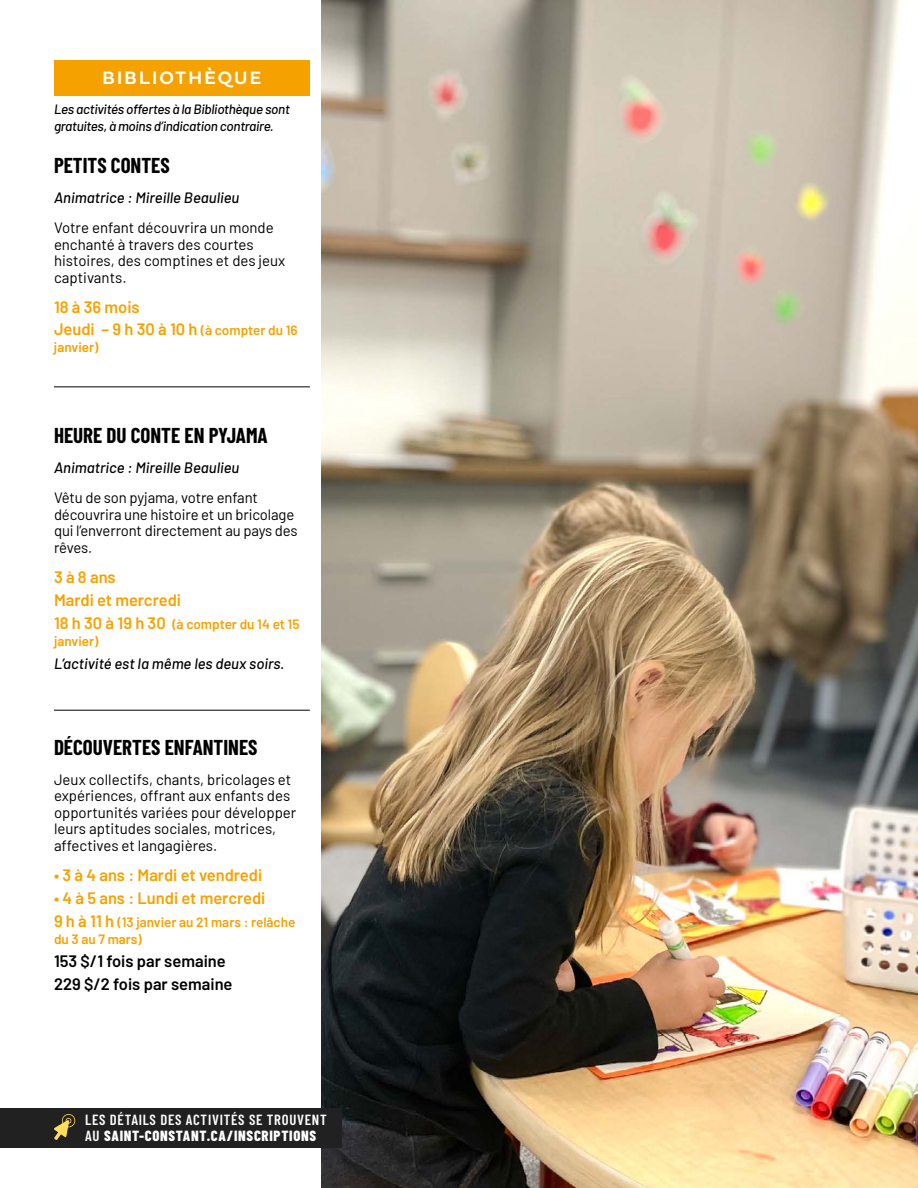
<style>
.page{position:relative;width:918px;height:1188px;background:#fff}
.page>*{position:absolute;margin:0;border:0;box-sizing:border-box;transform-origin:0 0}
.t1{font:700 21px "Barlow Condensed";color:#000}
.t2{font:18.75px "Fieldwork Geo Demibold";letter-spacing:.12em;color:#fff}
.t3{font:600 16.5px/22.2px "Barlow";color:#f5a200}
.t4{font:600 16.5px/23.2px "Barlow";color:#000}
.t5{font:15px/16.5px "Barlow";color:#000}
.t6{font:italic 500 15px "Barlow";color:#000}
.t7{font:600 14.7px/15.9px "Barlow Condensed";letter-spacing:.05em;color:#fff}
.t8{font:600 13.5px/16.5px "Barlow";color:#f5a200}
.t9{font:italic 500 13.5px/16.5px "Barlow";letter-spacing:-.02em;color:#000}
.s1{font-size:13.5px}
.s2{font-size:16.5px}
.s3{font-weight:800}
</style>
<div class="page">
<div style="left:54px;top:60px;width:256px;height:36px;background:#f5a200"></div>
<hr style="left:54px;top:386px;width:256px;height:1px;background:#000">
<hr style="left:54px;top:710px;width:256px;height:1px;background:#000">
<img style="left:322px;top:0;width:596px;height:1188px">
<div style="left:0;top:1108px;width:341px;height:39px;background:#212121"></div>
<svg style="left:54px;top:1114px;width:21px;height:26px"></svg>
<p class="t2" style="left:103px;top:63px;width:160px">BIBLIOTHÈQUE</p>
<p class="t9" style="left:54px;top:100px;width:237px">Les activités offertes à la Bibliothèque sont gratuites, à moins d’indication contraire.</p>
<h1 class="t1" style="left:54px;top:151px;width:117px">PETITS CONTES</h1>
<p class="t6" style="left:54px;top:187px;width:187px">Animatrice : Mireille Beaulieu</p>
<p class="t5" style="left:54px;top:219px;width:233px">Votre enfant découvrira un monde enchanté à travers des courtes histoires, des comptines et des jeux captivants.</p>
<p class="t3" style="left:54px;top:295px;width:245px">18 à 36 mois<br>Jeudi – 9 h 30 à 10 h <span class="s1">(à compter du 16</span></p>
<p class="t8" style="left:54px;top:337px;width:46px">janvier)</p>
<h1 class="t1" style="left:54px;top:421px;width:215px">HEURE DU CONTE EN PYJAMA</h1>
<p class="t6" style="left:54px;top:457px;width:187px">Animatrice : Mireille Beaulieu</p>
<p class="t5" style="left:54px;top:489px;width:245px">Vêtu de son pyjama, votre enfant découvrira une histoire et un bricolage qui l’enverront directement au pays des rêves.</p>
<p class="t3" style="left:54px;top:564px;width:129px;line-height:23.2px">3 à 8 ans<br>Mardi et mercredi</p>
<p class="t8" style="left:54px;top:615px;width:247px"><span class="s2">18 h 30 à 19 h 30</span> (à compter du 14 et 15 janvier)</p>
<p class="t6" style="left:54px;top:653px;width:232px">L’activité est la même les deux soirs.</p>
<h1 class="t1" style="left:54px;top:732px;width:205px">DÉCOUVERTES ENFANTINES</h1>
<p class="t5" style="left:54px;top:770px;width:244px">Jeux collectifs, chants, bricolages et expériences, offrant aux enfants des opportunités variées pour développer leurs aptitudes sociales, motrices, affectives et langagières.</p>
<p class="t3" style="left:54px;top:862px;width:210px">• 3 à 4 ans : Mardi et vendredi</p>
<p class="t3" style="left:54px;top:886px;width:213px">• 4 à 5 ans : Lundi et mercredi</p>
<p class="t8" style="left:54px;top:913px;width:243px"><span class="s2">9 h à 11 h</span> (13 janvier au 21 mars : relâche du 3 au 7 mars)</p>
<p class="t4" style="left:54px;top:948px;width:180px">153 $/1 fois par semaine<br>229 $/2 fois par semaine</p>
<p class="t7" style="left:85px;top:1111px;width:243px">LES DÉTAILS DES ACTIVITÉS SE TROUVENT<br>AU <span class="s3">SAINT-CONSTANT.CA/INSCRIPTIONS</span></p>
</div>
